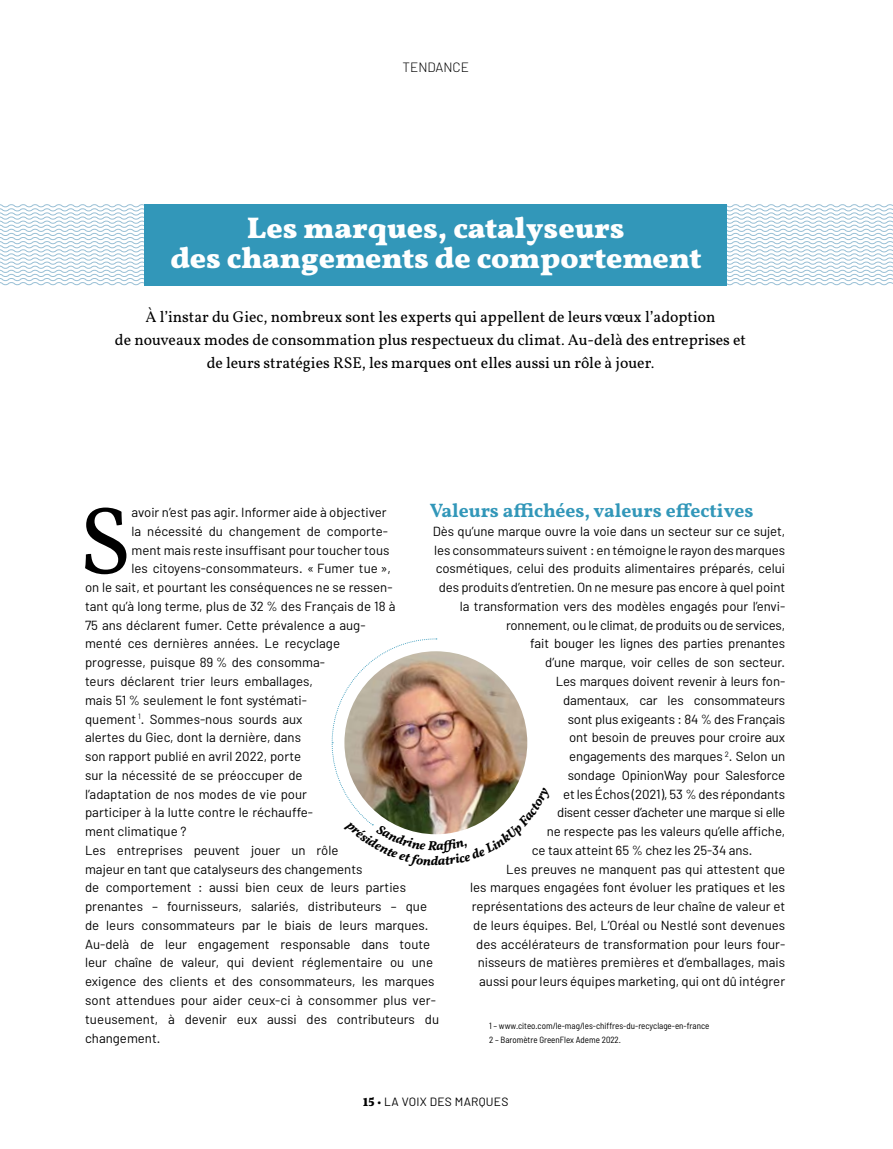
<style>
.page{position:relative;width:893px;height:1149px;background:#fff}
.page>*{position:absolute;margin:0;border:0;box-sizing:border-box;transform-origin:0 0}
.t1{font:96px "Vollkorn";color:#000}
.t2{font:700 30px/30px "Vollkorn";color:#fff;text-align:center}
.t3{font:600 19.5px "Vollkorn";color:#3297b9}
.t4{font:15.75px/23.2px "Vollkorn";color:#000;text-align:center}
.t5{font:300 13.5px "Barlow";color:#000}
.t6{font:13.2px "Barlow";color:#000}
.t7{font:13.2px "Barlow";letter-spacing:-.02em;color:#000}
.t8{font:13.2px "Barlow";letter-spacing:-.025em;color:#000}
.t9{font:12px "Barlow";letter-spacing:.02em;color:#000}
.t10{font:semi-condensed 9px/13.6px "Barlow";color:#000}
.s1{font-family:"Vollkorn";font-weight:700}
</style>
<div class="page">
<svg style="left:0;top:204px;width:893px;height:82px"></svg>
<div style="left:145px;top:204px;width:582px;height:81px;background:#3297b9"></div>
<img style="left:331px;top:638px;width:197px;height:197px">
<p class="t5" style="left:403px;top:59px;width:68px">TENDANCE</p>
<h2 class="t2" style="left:170px;top:214px;width:532px">Les marques, catalyseurs<br>des changements de comportement</h2>
<p class="t4" style="left:115px;top:305px;width:633px">À l’instar du Giec, nombreux sont les experts qui appellent de leurs vœux l’adoption<br>de nouveaux modes de consommation plus respectueux du climat. Au-delà des entreprises et de leurs stratégies RSE, les marques ont elles aussi un rôle à jouer.</p>
<h3 class="t3" style="left:430px;top:498px;width:325px">Valeurs affichées, valeurs effectives</h3>
<p class="t6" style="left:433px;top:522px;width:354px">Dès qu’une marque ouvre la voie dans un secteur sur ce sujet,</p>
<p class="t6" style="left:434px;top:541px;width:353px">les consommateurs suivent : en témoigne le rayon des marques</p>
<p class="t6" style="left:436px;top:560px;width:351px">cosmétiques, celui des produits alimentaires préparés, celui</p>
<p class="t6" style="left:439px;top:579px;width:348px">des produits d’entretien. On ne mesure pas encore à quel point</p>
<p class="t6" style="left:460px;top:597px;width:327px">la transformation vers des modèles engagés pour l’envi-</p>
<p class="t7" style="left:506px;top:616px;width:281px">ronnement, ou le climat, de produits ou de services,</p>
<p class="t6" style="left:530px;top:635px;width:257px">fait bouger les lignes des parties prenantes</p>
<p class="t6" style="left:545px;top:654px;width:242px">d’une marque, voir celles de son secteur.</p>
<p class="t6" style="left:556px;top:672px;width:231px">Les marques doivent revenir à leurs fon-</p>
<p class="t6" style="left:563px;top:691px;width:224px">damentaux, car les consommateurs</p>
<p class="t6" style="left:568px;top:710px;width:219px">sont plus exigeants : 84 % des Français</p>
<p class="t6" style="left:569px;top:729px;width:217px">ont besoin de preuves pour croire aux</p>
<p class="t6" style="left:569px;top:747px;width:218px">engagements des marques <sup>2</sup>. Selon un</p>
<p class="t6" style="left:568px;top:766px;width:219px">sondage OpinionWay pour Salesforce</p>
<p class="t6" style="left:563px;top:785px;width:223px">et les Échos (2021), 53 % des répondants</p>
<p class="t8" style="left:557px;top:804px;width:230px">disent cesser d’acheter une marque si elle</p>
<p class="t6" style="left:547px;top:822px;width:240px">ne respecte pas les valeurs qu’elle affiche,</p>
<p class="t6" style="left:532px;top:841px;width:222px">ce taux atteint 65 % chez les 25-34 ans.</p>
<p class="t6" style="left:506px;top:860px;width:280px">Les preuves ne manquent pas qui attestent que</p>
<p class="t6" style="left:470px;top:879px;width:316px">les marques engagées font évoluer les pratiques et les</p>
<p class="t6" style="left:472px;top:897px;width:315px">représentations des acteurs de leur chaîne de valeur et</p>
<p class="t6" style="left:473px;top:916px;width:314px">de leurs équipes. Bel, L’Oréal ou Nestlé sont devenues</p>
<p class="t6" style="left:476px;top:935px;width:310px">des accélérateurs de transformation pour leurs four-</p>
<p class="t6" style="left:478px;top:954px;width:309px">nisseurs de matières premières et d’emballages, mais</p>
<p class="t6" style="left:479px;top:972px;width:307px">aussi pour leurs équipes marketing, qui ont dû intégrer</p>
<h1 class="t1" style="left:79px;top:479px;width:55px">S</h1>
<p class="t6" style="left:132px;top:504px;width:257px">avoir n’est pas agir. Informer aide à objectiver</p>
<p class="t6" style="left:132px;top:522px;width:258px">la nécessité du changement de comporte-</p>
<p class="t6" style="left:132px;top:541px;width:259px">ment mais reste insuffisant pour toucher tous</p>
<p class="t6" style="left:132px;top:560px;width:261px">les citoyens-consommateurs. « Fumer tue »,</p>
<p class="t6" style="left:85px;top:579px;width:309px">on le sait, et pourtant les conséquences ne se ressen-</p>
<p class="t6" style="left:85px;top:597px;width:312px">tant qu’à long terme, plus de 32 % des Français de 18 à</p>
<p class="t6" style="left:85px;top:616px;width:282px">75 ans déclarent fumer. Cette prévalence a aug-</p>
<p class="t6" style="left:85px;top:635px;width:256px">menté ces dernières années. Le recyclage</p>
<p class="t6" style="left:85px;top:654px;width:242px">progresse, puisque 89 % des consomma-</p>
<p class="t6" style="left:85px;top:672px;width:230px">teurs déclarent trier leurs emballages,</p>
<p class="t6" style="left:85px;top:691px;width:224px">mais 51 % seulement le font systémati-</p>
<p class="t6" style="left:85px;top:710px;width:219px">quement <sup>1</sup>. Sommes-nous sourds aux</p>
<p class="t6" style="left:85px;top:729px;width:218px">alertes du Giec, dont la dernière, dans</p>
<p class="t6" style="left:85px;top:747px;width:218px">son rapport publié en avril 2022, porte</p>
<p class="t6" style="left:85px;top:766px;width:219px">sur la nécessité de se préoccuper de</p>
<p class="t6" style="left:85px;top:785px;width:223px">l’adaptation de nos modes de vie pour</p>
<p class="t6" style="left:85px;top:804px;width:229px">participer à la lutte contre le réchauffe-</p>
<p class="t6" style="left:85px;top:822px;width:103px">ment climatique ?</p>
<p class="t6" style="left:85px;top:841px;width:255px">Les entreprises peuvent jouer un rôle</p>
<p class="t6" style="left:85px;top:860px;width:279px">majeur en tant que catalyseurs des changements</p>
<p class="t6" style="left:85px;top:879px;width:322px">de comportement : aussi bien ceux de leurs parties</p>
<p class="t6" style="left:85px;top:897px;width:344px">prenantes – fournisseurs, salariés, distributeurs – que</p>
<p class="t6" style="left:85px;top:916px;width:345px">de leurs consommateurs par le biais de leurs marques.</p>
<p class="t6" style="left:85px;top:935px;width:347px">Au-delà de leur engagement responsable dans toute</p>
<p class="t6" style="left:85px;top:954px;width:350px">leur chaîne de valeur, qui devient réglementaire ou une</p>
<p class="t6" style="left:85px;top:972px;width:351px">exigence des clients et des consommateurs, les marques</p>
<p class="t6" style="left:85px;top:991px;width:353px">sont attendues pour aider ceux-ci à consommer plus ver-</p>
<p class="t6" style="left:85px;top:1010px;width:356px">tueusement, à devenir eux aussi des contributeurs du</p>
<p class="t6" style="left:85px;top:1029px;width:77px">changement.</p>
<p class="t10" style="left:489px;top:1018px;width:222px">1 – www.citeo.com/le-mag/les-chiffres-du-recyclage-en-france<br>2 – Baromètre GreenFlex Ademe 2022.</p>
<p class="t9" style="left:363px;top:1094px;width:147px"><span class="s1">15</span> • LA VOIX DES MARQUES</p>
</div>
